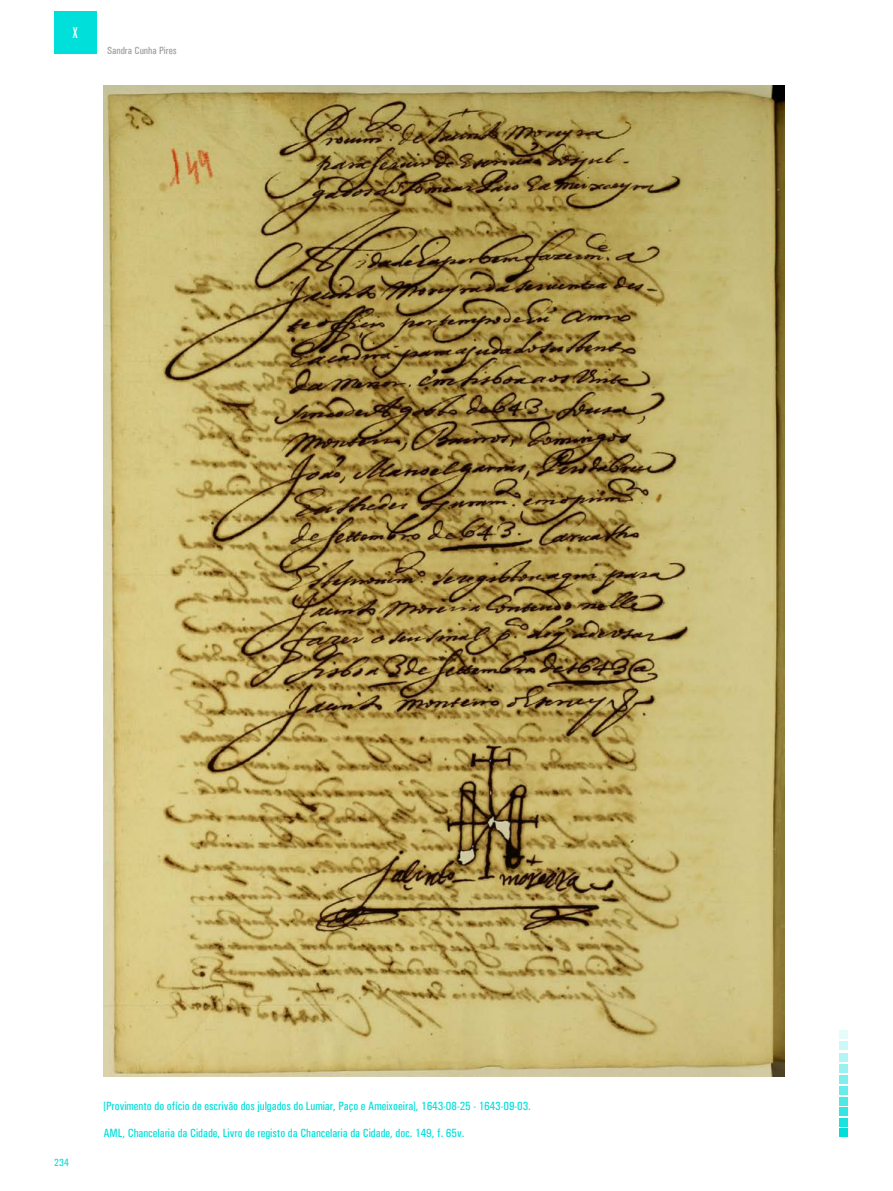
<style>
.page{position:relative;width:893px;height:1191px;background:#fff}
.page>*{position:absolute;margin:0;border:0;box-sizing:border-box;transform-origin:0 0}
.t1{font:extra-condensed 15px "Zurich BT";color:#fff}
.t2{font:500 condensed 12px "Univers";color:#00dfda}
.t3{font:500 condensed 10.5px "Univers";color:#9d9d9c}
.t4{font:500 condensed 10.5px "Univers";color:#00dfda}
</style>
<div class="page">
<div style="left:54px;top:11px;width:43px;height:43px;background:#00dfda"></div>
<img style="left:103px;top:85px;width:682px;height:991px">
<div style="left:839px;top:1128px;width:8px;height:9px;background:#00dfda"></div>
<div style="left:839px;top:1117px;width:8px;height:9px;background:#1ae2de"></div>
<div style="left:839px;top:1107px;width:8px;height:8px;background:#33e6e1"></div>
<div style="left:839px;top:1097px;width:8px;height:8px;background:#4de9e5"></div>
<div style="left:839px;top:1086px;width:8px;height:8px;background:#66ece9"></div>
<div style="left:839px;top:1075px;width:8px;height:8px;background:#80efec"></div>
<div style="left:839px;top:1064px;width:8px;height:8px;background:#99f2f0"></div>
<div style="left:839px;top:1052px;width:8px;height:9px;background:#b3f5f4"></div>
<div style="left:839px;top:1041px;width:8px;height:8px;background:#ccf9f8"></div>
<div style="left:839px;top:1030px;width:8px;height:8px;background:#e6fcfb"></div>
<p class="t1" style="left:73px;top:24px;width:6px">X</p>
<p class="t3" style="left:107px;top:44px;width:71px">Sandra Cunha Pires</p>
<p class="t4" style="left:54px;top:1156px;width:16px">234</p>
<p class="t2" style="left:103px;top:1099px;width:429px">[Provimento do ofício de escrivão dos julgados do Lumiar, Paço e Ameixoeira], 1643-08-25 - 1643-09-03.</p>
<p class="t2" style="left:103px;top:1125px;width:362px">AML, Chancelaria da Cidade, Livro de registo da Chancelaria da Cidade, doc. 149, f. 65v.</p>
</div>
